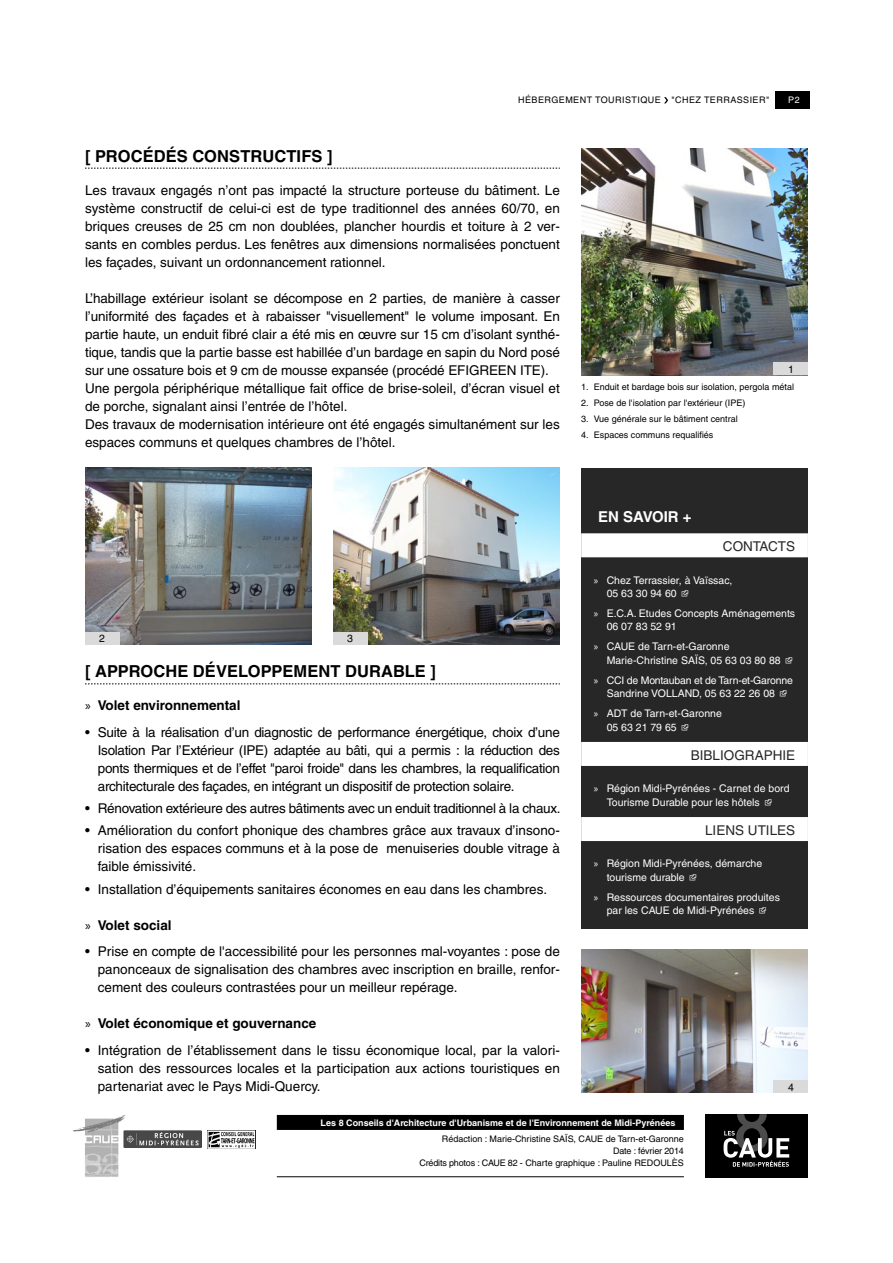
<style>
.page{position:relative;width:893px;height:1263px;background:#fff}
.page>*{position:absolute;margin:0;border:0;box-sizing:border-box;transform-origin:0 0}
.Contenu___Titre{font:700 16.5px "Helvetica";letter-spacing:.005em;color:#000}
.t1{font:700 15px "Helvetica";color:#fff}
.Contenu___texte{font:13.5px/18px "Helvetica";color:#000;text-align:justify}
.Contenu___Liste{font:13.5px/18px "Helvetica";color:#000;text-align:justify}
.Contenu___Liste-2{font:13.5px "Helvetica";letter-spacing:-.02em;color:#000}
.Contenu___Sous-titre{font:700 13.5px "Helvetica";color:#000}
.t2{font:10.5px/13.5px "Helvetica";color:#fff}
.t3{font:10.5px/13.5px "Helvetica";letter-spacing:-.02em;color:#fff}
.légende___numérotati{font:10.5px "Helvetica";color:#000}
.légende___descriptif{font:9px "Helvetica";color:#000}
.t4{font:700 9px "Helvetica";color:#fff}
.légende___descriptif-2{font:9px "Helvetica";letter-spacing:.05em;color:#000}
.légende___descriptif-3{font:9px "Helvetica";letter-spacing:-.02em;color:#000}
.t5{font:9px "Helvetica";color:#fff}
.s1{font-family:"Myriad Pro";font-weight:400}
.s2{font-family:"Myriad Pro"}
.s3{font-family:"UR CAUE MP"}
</style>
<div class="page">
<div style="left:581px;top:468px;width:227px;height:460px;background:#272727"></div>
<div style="left:581px;top:533px;width:227px;height:24px;background:#fff"></div>
<div style="left:581px;top:742px;width:227px;height:24px;background:#fff"></div>
<div style="left:581px;top:817px;width:227px;height:24px;background:#fff"></div>
<div style="left:775px;top:91px;width:34px;height:17px;background:#000"></div>
<div style="left:705px;top:1114px;width:103px;height:64px;background:#000"></div>
<svg style="left:723px;top:1114px;width:66px;height:53px"></svg>
<svg style="left:85px;top:168px;width:475px;height:1px"></svg>
<img style="left:85px;top:468px;width:227px;height:176px">
<svg style="left:664px;top:97px;width:4px;height:6px"></svg>
<div style="left:277px;top:1115px;width:407px;height:15px;background:#000"></div>
<hr style="left:277px;top:1176px;width:407px;height:1px;background:#000">
<img style="left:73px;top:1115px;width:57px;height:62px">
<img style="left:333px;top:468px;width:227px;height:176px">
<div style="left:85px;top:632px;width:34px;height:12px;background:#dadada"></div>
<img style="left:581px;top:149px;width:227px;height:226px">
<div style="left:774px;top:362px;width:34px;height:13px;background:#dadada"></div>
<div style="left:333px;top:632px;width:34px;height:12px;background:#dadada"></div>
<img style="left:123px;top:1131px;width:78px;height:17px">
<img style="left:207px;top:1131px;width:48px;height:17px">
<svg style="left:85px;top:684px;width:475px;height:1px"></svg>
<svg style="left:255px;top:1131px;width:1px;height:17px"></svg>
<img style="left:581px;top:949px;width:227px;height:144px">
<div style="left:774px;top:1080px;width:34px;height:13px;background:#dadada"></div>
<p class="légende___descriptif-2" style="left:518px;top:95px;width:253px">HÉBERGEMENT TOURISTIQUE "CHEZ TERRASSIER"</p>
<p class="t5" style="left:788px;top:95px;width:13px">P2</p>
<p class="Contenu___Titre" style="left:85px;top:146px;width:249px">[ PROCÉDÉS CONSTRUCTIFS ]</p>
<p class="Contenu___texte" style="left:85px;top:181px;width:476px">Les travaux engagés n’ont pas impacté la structure porteuse du bâtiment. Le système constructif de celui-ci est de type traditionnel des années 60/70, en briques creuses de 25 cm non doublées, plancher hourdis et toiture à 2 ver&shy;sants en combles perdus. Les fenêtres aux dimensions normalisées ponctuent les façades, suivant un ordonnancement rationnel.</p>
<p class="Contenu___texte" style="left:85px;top:289px;width:476px">L’habillage extérieur isolant se décompose en 2 parties, de manière à casser l’uniformité des façades et à rabaisser "visuellement" le volume imposant. En partie haute, un enduit fibré clair a été mis en œuvre sur 15 cm d’isolant synthé&shy;tique, tandis que la partie basse est habillée d’un bardage en sapin du Nord posé sur une ossature bois et 9 cm de mousse expansée (procédé EFIGREEN ITE).</p>
<p class="Contenu___texte" style="left:85px;top:379px;width:476px">Une pergola périphérique métallique fait office de brise-soleil, d’écran visuel et de porche, signalant ainsi l’entrée de l’hôtel.</p>
<p class="Contenu___texte" style="left:85px;top:415px;width:476px">Des travaux de modernisation intérieure ont été engagés simultanément sur les espaces communs et quelques chambres de l’hôtel.</p>
<p class="légende___numérotati" style="left:788px;top:363px;width:7px">1</p>
<p class="légende___descriptif" style="left:581px;top:381px;width:214px">1. Enduit et bardage bois sur isolation, pergola métal</p>
<p class="légende___descriptif" style="left:581px;top:397px;width:166px">2. Pose de l'isolation par l'extérieur (IPE)</p>
<p class="légende___descriptif" style="left:581px;top:414px;width:158px">3. Vue générale sur le bâtiment central</p>
<p class="légende___descriptif" style="left:581px;top:430px;width:134px">4. Espaces communs requalifiés</p>
<p class="légende___numérotati" style="left:347px;top:632px;width:7px">3</p>
<p class="Contenu___Titre" style="left:85px;top:661px;width:353px">[ APPROCHE DÉVELOPPEMENT DURABLE ]</p>
<p class="Contenu___Sous-titre" style="left:85px;top:697px;width:157px"><span class="s1">»</span> Volet environnemental</p>
<p class="Contenu___Liste" style="left:98px;top:723px;width:464px;text-indent:-13px">• Suite à la réalisation d’un diagnostic de performance énergétique, choix d’une Isolation Par l’Extérieur (IPE) adaptée au bâti, qui a permis : la réduction des ponts thermiques et de l’effet "paroi froide" dans les chambres, la requalification architecturale des façades, en intégrant un dispositif de protection solaire.</p>
<p class="Contenu___Liste-2" style="left:85px;top:800px;width:477px">• Rénovation extérieure des autres bâtiments avec un enduit traditionnel à la chaux.</p>
<p class="Contenu___Liste" style="left:98px;top:821px;width:464px;text-indent:-13px">• Amélioration du confort phonique des chambres grâce aux travaux d’insono&shy;risation des espaces communs et à la pose de menuiseries double vitrage à faible émissivité.</p>
<p class="Contenu___Liste" style="left:85px;top:880px;width:464px">• Installation d’équipements sanitaires économes en eau dans les chambres.</p>
<p class="Contenu___Sous-titre" style="left:85px;top:916px;width:88px"><span class="s1">»</span> Volet social</p>
<p class="Contenu___Liste" style="left:98px;top:942px;width:464px;text-indent:-13px">• Prise en compte de l'accessibilité pour les personnes mal-voyantes : pose de panonceaux de signalisation des chambres avec inscription en braille, renfor&shy;cement des couleurs contrastées pour un meilleur repérage.</p>
<p class="Contenu___Sous-titre" style="left:85px;top:1015px;width:233px"><span class="s1">»</span> Volet économique et gouvernance</p>
<p class="Contenu___Liste" style="left:98px;top:1041px;width:464px;text-indent:-13px">• Intégration de l’établissement dans le tissu économique local, par la valori&shy;sation des ressources locales et la participation aux actions touristiques en partenariat avec le Pays Midi-Quercy.</p>
<p class="légende___numérotati" style="left:99px;top:632px;width:7px">2</p>
<p class="t1" style="left:598px;top:507px;width:95px">EN SAVOIR +</p>
<p class="Contenu___texte" style="left:723px;top:537px;width:74px">CONTACTS</p>
<p class="t2" style="left:607px;top:573px;width:127px;text-indent:-13px"><span class="s2">»</span> Chez Terrassier, à Vaïssac,<br>05 63 30 94 60 <span class="s3">$</span></p>
<p class="t2" style="left:607px;top:606px;width:190px;text-indent:-13px"><span class="s2">»</span> E.C.A. Etudes Concepts Aménagements<br>06 07 83 52 91</p>
<p class="t2" style="left:607px;top:640px;width:189px;text-indent:-13px"><span class="s2">»</span> CAUE de Tarn-et-Garonne<br>Marie-Christine SAÏS, 05 63 03 80 88 <span class="s3">$</span></p>
<p class="t3" style="left:607px;top:673px;width:188px;text-indent:-13px"><span class="s2">»</span> CCI de Montauban et de Tarn-et-Garonne<br>Sandrine VOLLAND, 05 63 22 26 08 <span class="s3">$</span></p>
<p class="t2" style="left:607px;top:707px;width:117px;text-indent:-13px"><span class="s2">»</span> ADT de Tarn-et-Garonne<br>05 63 21 79 65 <span class="s3">$</span></p>
<p class="Contenu___texte" style="left:691px;top:746px;width:106px">BIBLIOGRAPHIE</p>
<p class="t2" style="left:594px;top:782px;width:197px;text-align:center"><span class="s2">»</span> Région Midi-Pyrénées - Carnet de bord<br>Tourisme Durable pour les hôtels <span class="s3">$</span></p>
<p class="Contenu___texte" style="left:705px;top:821px;width:92px">LIENS UTILES</p>
<p class="t2" style="left:607px;top:857px;width:157px;text-indent:-13px"><span class="s2">»</span> Région Midi-Pyrénées, démarche tourisme durable <span class="s3">$</span></p>
<p class="t2" style="left:594px;top:890px;width:188px;text-align:center"><span class="s2">»</span> Ressources documentaires produites par les CAUE de Midi-Pyrénées <span class="s3">$</span></p>
<p class="légende___numérotati" style="left:788px;top:1081px;width:7px">4</p>
<p class="t4" style="left:321px;top:1117px;width:356px">Les 8 Conseils d'Architecture d'Urbanisme et de l'Environnement de Midi-Pyrénées</p>
<p class="légende___descriptif" style="left:442px;top:1133px;width:243px">Rédaction : Marie-Christine SAÏS, CAUE de Tarn-et-Garonne</p>
<p class="légende___descriptif-3" style="left:613px;top:1145px;width:72px">Date : février 2014</p>
<p class="légende___descriptif" style="left:419px;top:1157px;width:266px">Crédits photos : CAUE 82 - Charte graphique : Pauline REDOULÈS</p>
</div>
